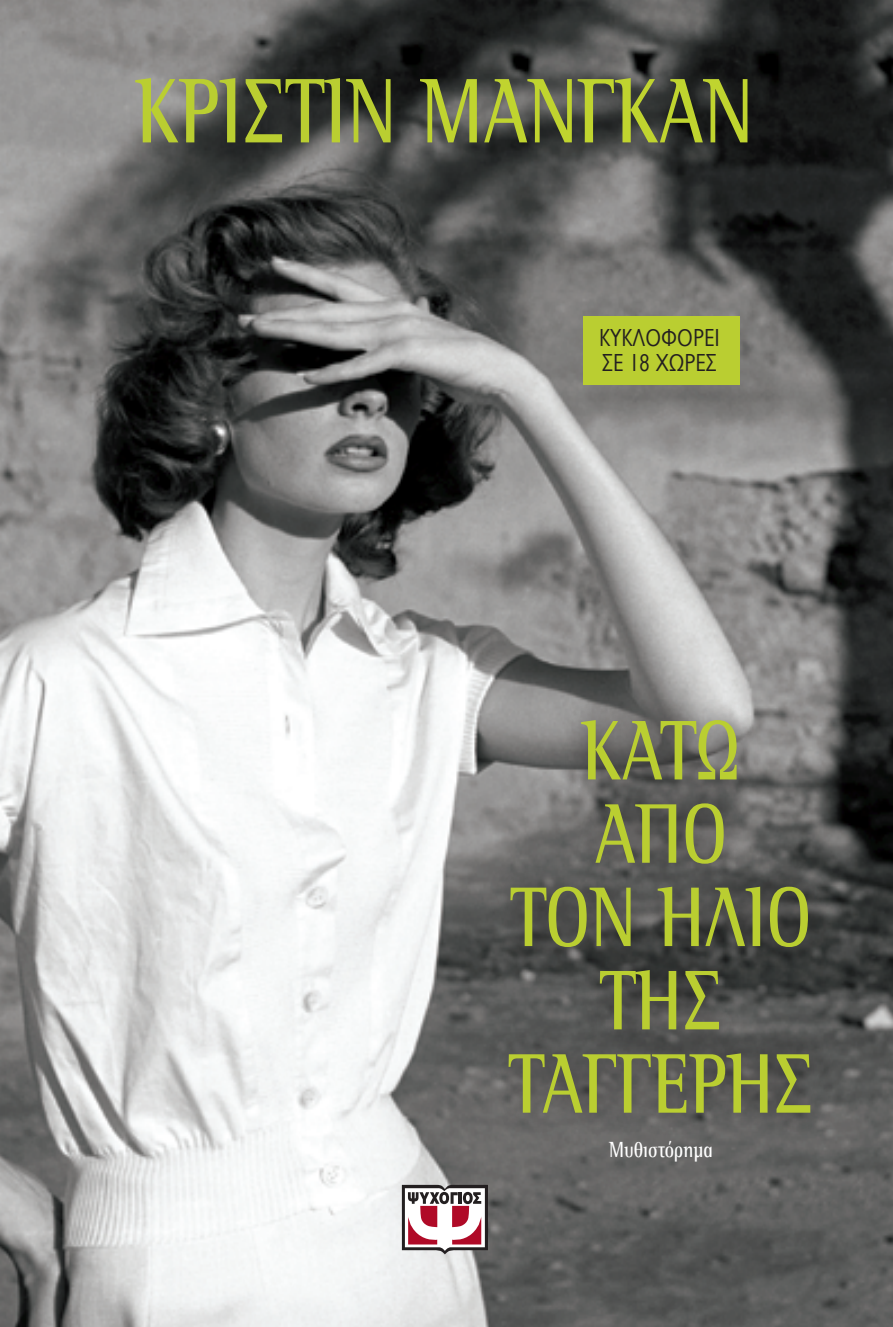
<style>
.page{position:relative;width:893px;height:1327px;background:#fff}
.page>*{position:absolute;margin:0;border:0;box-sizing:border-box;transform-origin:0 0}
.t1{font:700 94.05px "Rotis Semi Serif Hel";color:#bace31;scale:.8 1}
.t2{font:700 86.85px/83.2px "Rotis Semi Serif Hel";color:#bace31;text-align:center;scale:.8 1}
.t3{font:24.75px/24.8px "Gill Sans Hel Sem Con";color:#231f20}
.t4{font:700 22.5px "Rotis Semi Serif Hel";color:#fff;scale:.8 1}
.s1{color:#c0d42f}
</style>
<div class="page">
<img style="left:0;top:0;width:893px;height:1327px">
<svg style="left:402px;top:1185px;width:86px;height:69px"></svg>
<div style="left:485px;top:696px;width:349px;height:441px;background:#231f20;opacity:.75"></div>
<div style="left:583px;top:316px;width:157px;height:69px;background:#bace31"></div>
<p class="t1" style="left:136px;top:55px;width:774px">ΚΡΙΣΤΙΝ <span class="s1">ΜΑΝΓΚΑΝ</span></p>
<p class="t3" style="left:599px;top:326px;width:122px">ΚΥΚΛΟΦΟΡΕΙ<br>ΣΕ 18 ΧΏΡΕΣ</p>
<p class="t2" style="left:509px;top:708px;width:382px">ΚΑΤΩ<br>ΑΠΟ<br>ΤΟΝ ΗΛΙΟ<br>ΤΗΣ<br>ΤΑΓΓΕΡΗΣ</p>
<p class="t4" style="left:609px;top:1136px;width:131px">Μυθιστόρημα</p>
</div>
